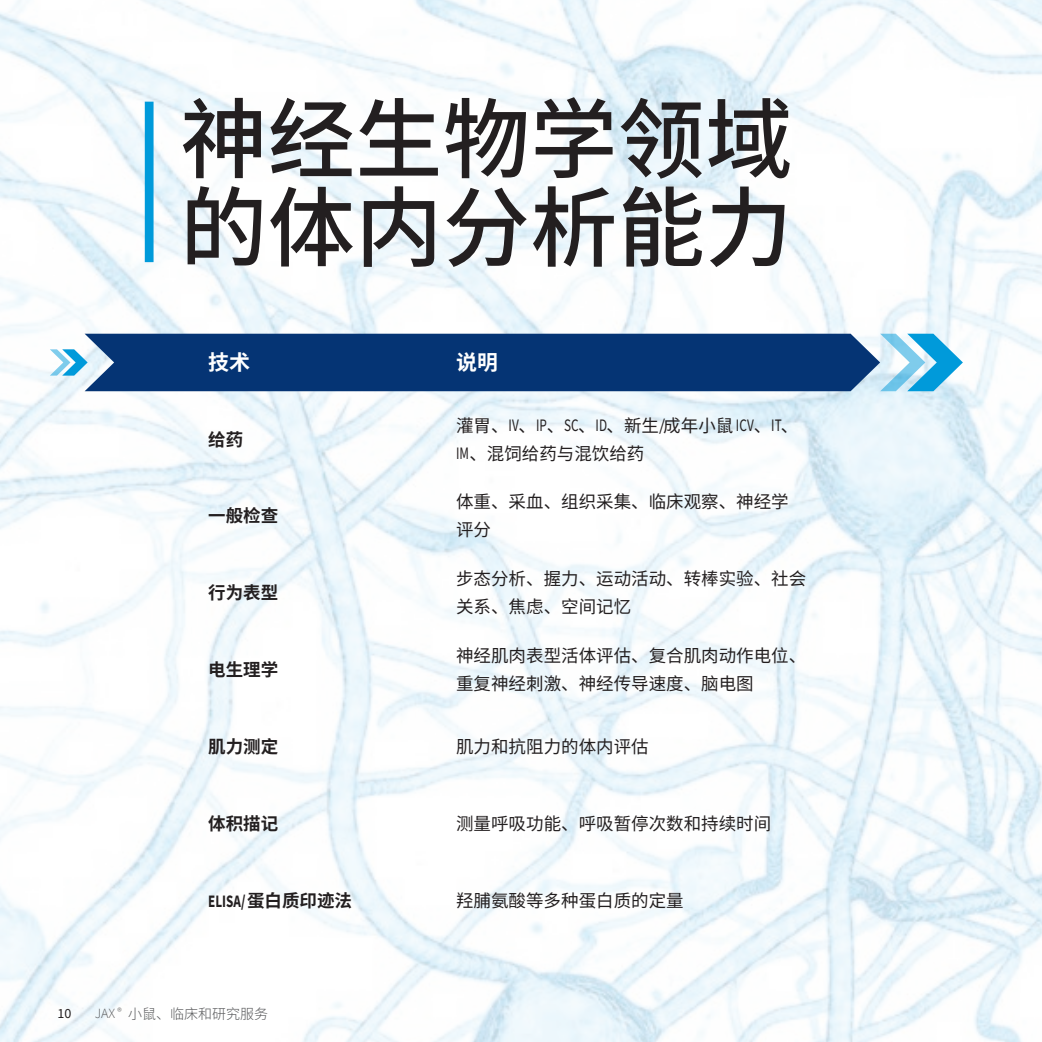
<style>
.page{position:relative;width:1042px;height:1042px;background:#fff}
.page>*{position:absolute;margin:0;border:0;box-sizing:border-box;transform-origin:0 0}
.t1{font:500 87.5px/88.4px "Source Han Sans CN";color:#231f20}
.t2{font:700 21px "Source Han Sans CN";color:#fff}
.t3{font:17.5px/28px "Source Han Sans CN";color:#231f20}
.t4{font:700 17.5px "Source Han Sans CN";color:#231f20}
.t5{font:700 17.5px "Source Sans Pro";color:#231f20;scale:.75 1}
.t6{font:300 14px "Source Han Sans CN";color:#57585a}
.t7{font:14px "Source Sans Pro";color:#231f20}
.s1{font-family:"Source Sans Pro"}
.s2{font-family:"Source Han Sans CN"}
</style>
<div class="page">
<img style="left:0;top:0;width:1042px;height:1042px">
<div style="left:85px;top:334px;width:795px;height:57px;background:#053474"></div>
<svg style="left:880px;top:334px;width:83px;height:57px"></svg>
<svg style="left:50px;top:349px;width:38px;height:27px"></svg>
<div style="left:145px;top:102px;width:9px;height:160px;background:#009ada"></div>
<h1 class="t1" style="left:180px;top:97px;width:614px">神经生物学领域的体内分析能力</h1>
<p class="t2" style="left:208px;top:351px;width:43px">技术</p>
<p class="t2" style="left:456px;top:351px;width:43px">说明</p>
<p class="t4" style="left:208px;top:429px;width:36px">给药</p>
<p class="t4" style="left:208px;top:506px;width:71px">一般检查</p>
<p class="t4" style="left:208px;top:583px;width:71px">行为表型</p>
<p class="t4" style="left:208px;top:660px;width:71px">电生理学</p>
<p class="t3" style="left:456px;top:411px;width:344px">灌胃、<span class="s1">IV</span>、<span class="s1">IP</span>、<span class="s1">SC</span>、<span class="s1">ID</span>、新生<span class="s1">/</span>成年小鼠 <span class="s1">ICV</span>、<span class="s1">IT</span>、<br><span class="s1">IM</span>、混饲给药与混饮给药</p>
<p class="t3" style="left:456px;top:488px;width:334px">体重、采血、组织采集、临床观察、神经学评分</p>
<p class="t3" style="left:456px;top:565px;width:351px">步态分析、握力、运动活动、转棒实验、社会关系、焦虑、空间记忆</p>
<p class="t3" style="left:456px;top:642px;width:351px">神经肌肉表型活体评估、复合肌肉动作电位、重复神经刺激、神经传导速度、脑电图</p>
<p class="t4" style="left:208px;top:737px;width:71px">肌力测定</p>
<p class="t3" style="left:456px;top:733px;width:194px">肌力和抗阻力的体内评估</p>
<p class="t4" style="left:208px;top:814px;width:71px">体积描记</p>
<p class="t3" style="left:456px;top:810px;width:316px">测量呼吸功能、呼吸暂停次数和持续时间</p>
<p class="t5" style="left:208px;top:889px;width:193px">ELISA/<span class="s2">蛋白质印迹法</span></p>
<p class="t3" style="left:456px;top:887px;width:229px">羟脯氨酸等多种蛋白质的定量</p>
<p class="t7" style="left:58px;top:1005px;width:15px">10</p>
<p class="t6" style="left:95px;top:1005px;width:175px"><span class="s1">JAX</span> <sup>®</sup> 小鼠、临床和研究服务</p>
</div>
